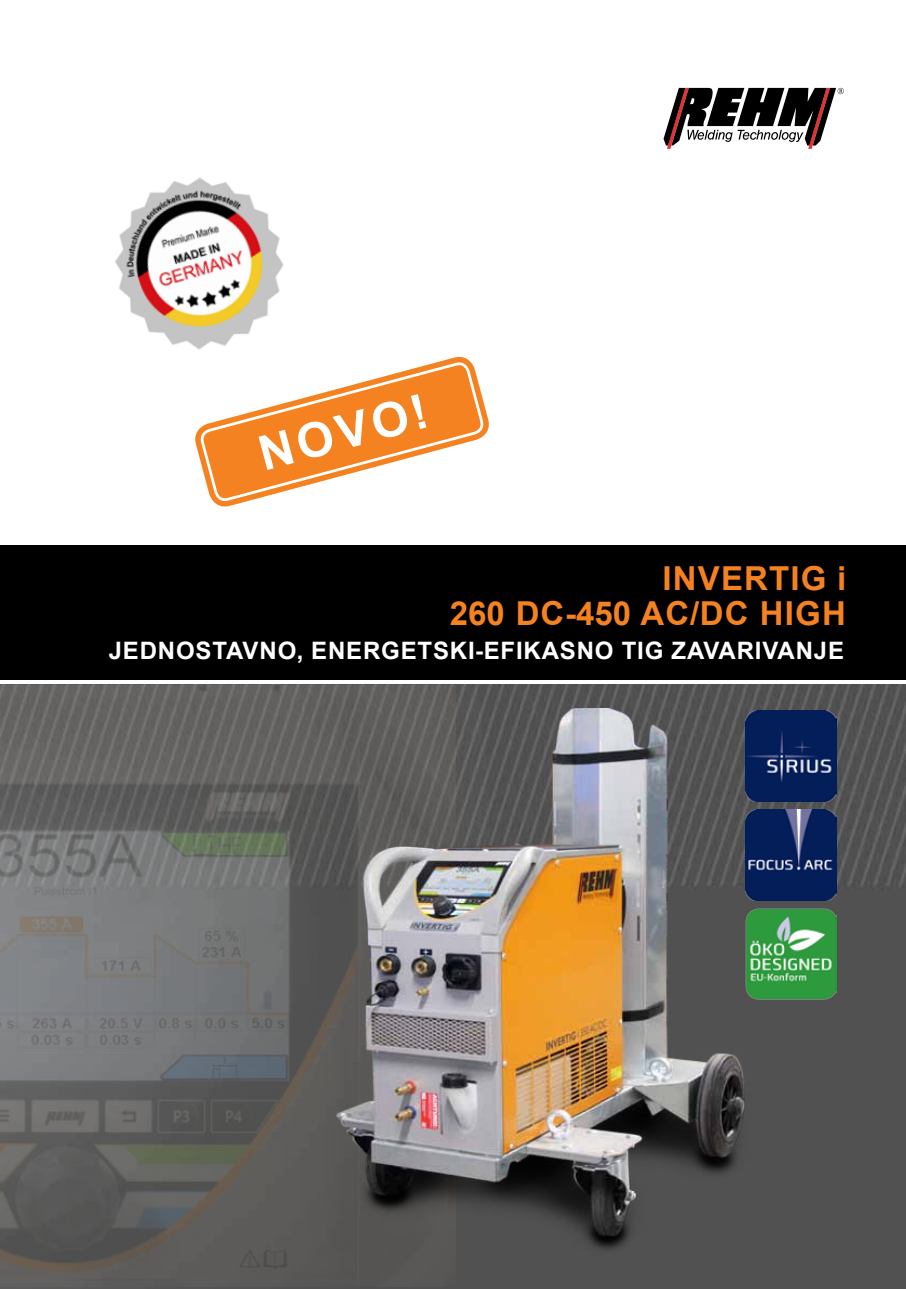
<style>
.page{position:relative;width:906px;height:1289px;background:#fff}
.page>*{position:absolute;margin:0;border:0;box-sizing:border-box;transform-origin:0 0}
.t1{font:700 48px "Arial";color:#fff}
.t2{font:700 33px "Arial";letter-spacing:.035em;color:#f58220}
.t3{font:700 24px "Arial";letter-spacing:.035em;color:#fff}
</style>
<div class="page">
<svg style="left:663px;top:88px;width:181px;height:61px"></svg>
<img style="left:0;top:684px;width:906px;height:604px">
<div style="left:0;top:546px;width:906px;height:134px;background:#000"></div>
<img style="left:0;top:685px;width:455px;height:601px">
<img style="left:276px;top:708px;width:476px;height:547px">
<img style="left:115px;top:177px;width:169px;height:169px">
<img style="left:745px;top:809px;width:92px;height:91px">
<img style="left:745px;top:908px;width:92px;height:91px">
<img style="left:745px;top:710px;width:92px;height:91px">
<svg style="left:194px;top:346px;width:295px;height:161px"></svg>
<svg style="left:200px;top:362px;width:284px;height:139px"></svg>
<h1 class="t1" style="left:251px;top:422px;width:31px;rotate:-15deg">novo</h1>
<h2 class="t2" style="left:662px;top:555px;width:185px">INVERTIG i</h2>
<h2 class="t2" style="left:450px;top:590px;width:397px">260 DC-450 AC/DC HIGH</h2>
<p class="t3" style="left:109px;top:633px;width:737px">JEDNOSTAVNO, ENERGETSKI-EFIKASNO TIG ZAVARIVANJE</p>
</div>
